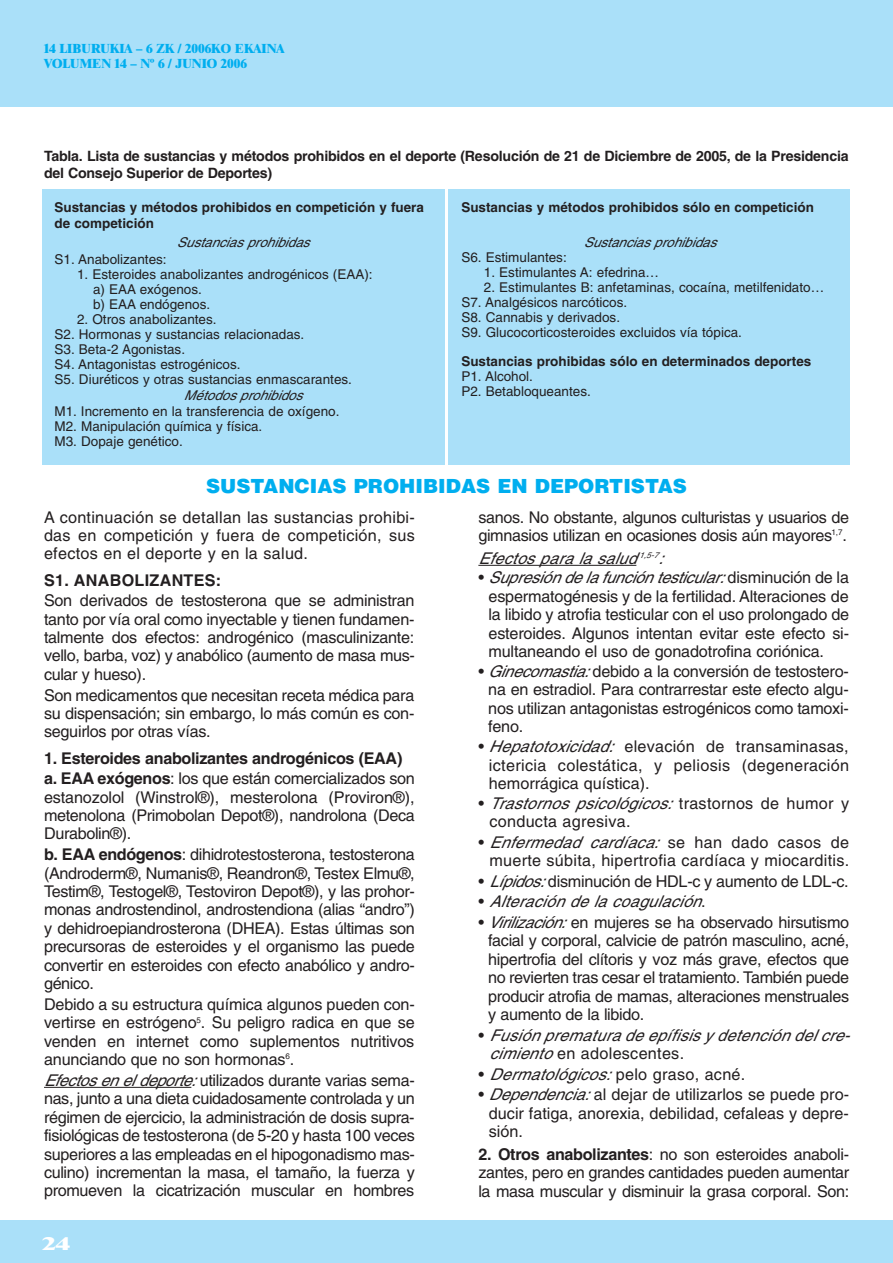
<style>
.page{position:relative;width:893px;height:1263px;background:#fff}
.page>*{position:absolute;margin:0;border:0;box-sizing:border-box;transform-origin:0 0}
.t1{font:900 19.5px "Helvetica";color:#00aeef}
.t2{font:800 18px "Times";color:#fff;scale:1.5 1}
.t3{font:16.2px/18.5px "Helvetica";letter-spacing:-.015em;color:#231f20;text-align:justify}
.t4{font:16.2px/18.5px "Helvetica";letter-spacing:.015em;color:#231f20}
.t5{font:italic 16.2px/18.5px "Helvetica";letter-spacing:.015em;color:#231f20}
.t6{font:700 16.2px/20.5px "Helvetica";letter-spacing:-.02em;color:#231f20}
.t7{font:700 16.2px "Helvetica";letter-spacing:.015em;color:#231f20}
.t8{font:700 14.25px/17.1px "Helvetica";letter-spacing:-.015em;color:#231f20}
.t9{font:13.5px/15px "Helvetica";color:#231f20}
.t10{font:700 13.5px/16.2px "Helvetica";color:#231f20}
.t11{font:italic 13.5px "Helvetica";color:#231f20}
.t12{font:800 12.75px/15.3px "Times";color:#00aeef}
.s1{font-weight:400}
.s2{font-weight:700}
.s3{font-style:italic}
.s4{font-style:normal}
</style>
<div class="page">
<div style="left:0;top:1220px;width:893px;height:43px;background:#aae0f9"></div>
<div style="left:0;top:0;width:893px;height:106px;background:#aae0f9"></div>
<hr style="left:44px;top:1087px;width:147px;height:1px;background:#231f20">
<hr style="left:478px;top:565px;width:158px;height:1px;background:#231f20">
<div style="left:43px;top:190px;width:807px;height:275px;background:#aae0f9"></div>
<hr style="left:445px;top:182px;width:3px;height:289px;background:#fff">
<p class="t12" style="left:44px;top:42px;width:242px">14 LIBURUKIA – 6 ZK / 2006KO EKAINA<br>VOLUMEN 14 – Nº 6 / JUNIO 2006</p>
<p class="t8" style="left:44px;top:148px;width:806px">Tabla. Lista de sustancias y métodos prohibidos en el deporte (Resolución de 21 de Diciembre de 2005, de la Presidencia del Consejo Superior de Deportes)</p>
<p class="t10" style="left:55px;top:200px;width:371px">Sustancias y métodos prohibidos en competición y fuera de competición</p>
<p class="t11" style="left:177px;top:238px;width:134px">Sustancias prohibidas</p>
<p class="t9" style="left:55px;top:253px;width:114px">S1. Anabolizantes:</p>
<p class="t9" style="left:93px;top:268px;width:281px;text-indent:-16px">1. Esteroides anabolizantes androgénicos (EAA): a) EAA exógenos.<br>b) EAA endógenos.</p>
<p class="t9" style="left:55px;top:313px;width:299px;text-indent:22px">2. Otros anabolizantes.<br>S2. Hormonas y sustancias relacionadas.<br>S3. Beta-2 Agonistas.<br>S4. Antagonistas estrogénicos.<br>S5. Diuréticos y otras sustancias enmascarantes.</p>
<p class="t11" style="left:184px;top:390px;width:120px">Métodos prohibidos</p>
<p class="t9" style="left:55px;top:405px;width:286px">M1. Incremento en la transferencia de oxígeno.<br>M2. Manipulación química y física.<br>M3. Dopaje genético.</p>
<p class="t10" style="left:461px;top:200px;width:354px">Sustancias y métodos prohibidos sólo en competición</p>
<p class="t11" style="left:584px;top:237px;width:134px">Sustancias prohibidas</p>
<p class="t9" style="left:461px;top:251px;width:107px">S6. Estimulantes:</p>
<p class="t9" style="left:484px;top:266px;width:177px">1. Estimulantes A: efedrina…</p>
<p class="t9" style="left:461px;top:281px;width:364px;text-indent:23px">2. Estimulantes B: anfetaminas, cocaína, metilfenidato… S7. Analgésicos narcóticos.<br>S8. Cannabis y derivados.<br>S9. Glucocorticosteroides excluidos vía tópica.</p>
<p class="t10" style="left:461px;top:354px;width:351px">Sustancias prohibidas sólo en determinados deportes</p>
<p class="t9" style="left:461px;top:370px;width:131px">P1. Alcohol.<br>P2. Betabloqueantes.</p>
<p class="t1" style="left:206px;top:478px;width:482px">SUSTANCIAS PROHIBIDAS EN DEPORTISTAS</p>
<p class="t3" style="left:44px;top:509px;width:372px">A continuación se detallan las sustancias prohibi&shy;das en competición y fuera de competición, sus efectos en el deporte y en la salud.</p>
<p class="t7" style="left:44px;top:573px;width:179px">S1. ANABOLIZANTES:</p>
<p class="t3" style="left:44px;top:593px;width:372px">Son derivados de testosterona que se administran tanto por vía oral como inyectable y tienen fundamen&shy;talmente dos efectos: androgénico (masculinizante: vello, barba, voz) y anabólico (aumento de masa mus&shy;cular y hueso).</p>
<p class="t3" style="left:44px;top:687px;width:372px">Son medicamentos que necesitan receta médica para su dispensación; sin embargo, lo más común es con&shy;seguirlos por otras vías.</p>
<p class="t6" style="left:44px;top:749px;width:372px">1. Esteroides anabolizantes androgénicos (EAA) a. EAA exógenos<span class="s1">: los que están comercializados son</span></p>
<p class="t3" style="left:44px;top:789px;width:372px">estanozolol (Winstrol®), mesterolona (Proviron®), metenolona (Primobolan Depot®), nandrolona (Deca Durabolin®).</p>
<p class="t3" style="left:44px;top:846px;width:372px"><span class="s2">b. EAA endógenos</span>: dihidrotestosterona, testosterona (Androderm®, Numanis®, Reandron®, Testex Elmu®, Testim®, Testogel®, Testoviron Depot®), y las prohor&shy;monas androstendinol, androstendiona (alias “andro”) y dehidroepiandrosterona (DHEA). Estas últimas son precursoras de esteroides y el organismo las puede convertir en esteroides con efecto anabólico y andro&shy;génico.</p>
<p class="t3" style="left:44px;top:996px;width:372px">Debido a su estructura química algunos pueden con&shy;vertirse en estrógeno<sup>5</sup>. Su peligro radica en que se venden en internet como suplementos nutritivos anunciando que no son hormonas<sup>6</sup>.</p>
<p class="t3" style="left:44px;top:1072px;width:372px"><span class="s3">Efectos en el deporte:</span>utilizados durante varias sema&shy;nas, junto a una dieta cuidadosamente controlada y un régimen de ejercicio, la administración de dosis supra&shy;fisiológicas de testosterona (de 5-20 y hasta 100 veces superiores a las empleadas en el hipogonadismo mas&shy;culino) incrementan la masa, el tamaño, la fuerza y promueven la cicatrización muscular en hombres</p>
<p class="t3" style="left:478px;top:509px;width:372px">sanos. No obstante, algunos culturistas y usuarios de gimnasios utilizan en ocasiones dosis aún mayores<sup>1,7</sup>.</p>
<p class="t5" style="left:478px;top:550px;width:189px">Efectos para la salud <sup>1,5-7</sup>:</p>
<p class="t3" style="left:488px;top:570px;width:362px;text-indent:-10px">• <span class="s3">Supresión de la función testicular:</span>disminución de la espermatogénesis y de la fertilidad. Alteraciones de la libido y atrofia testicular con el uso prolongado de esteroides. Algunos intentan evitar este efecto si&shy;multaneando el uso de gonadotrofina coriónica.</p>
<p class="t3" style="left:488px;top:663px;width:362px;text-indent:-10px">• <span class="s3">Ginecomastia:</span>debido a la conversión de testostero&shy;na en estradiol. Para contrarrestar este efecto algu&shy;nos utilizan antagonistas estrogénicos como tamoxi&shy;feno.</p>
<p class="t3" style="left:489px;top:738px;width:362px;text-indent:-11px">• <span class="s3">Hepatotoxicidad:</span> elevación de transaminasas, ictericia colestática, y peliosis (degeneración hemorrágica quística).</p>
<p class="t4" style="left:489px;top:795px;width:361px;text-indent:-11px">• <span class="s3">Trastornos psicológicos:</span> trastornos de humor y conducta agresiva.</p>
<p class="t4" style="left:478px;top:834px;width:372px;text-align:right">• <span class="s3">Enfermedad cardíaca:</span> se han dado casos de muerte súbita, hipertrofia cardíaca y miocarditis.</p>
<p class="t3" style="left:478px;top:873px;width:372px">• <span class="s3">Lípidos:</span>disminución de HDL-c y aumento de LDL-c.</p>
<p class="t5" style="left:478px;top:894px;width:229px"><span class="s4">•</span> Alteración de la coagulación<span class="s4">.</span></p>
<p class="t3" style="left:488px;top:914px;width:363px;text-indent:-10px">• <span class="s3">Virilización:</span> en mujeres se ha observado hirsutismo facial y corporal, calvicie de patrón masculino, acné, hipertrofia del clítoris y voz más grave, efectos que no revierten tras cesar el tratamiento. También puede producir atrofia de mamas, alteraciones menstruales y aumento de la libido.</p>
<p class="t5" style="left:489px;top:1027px;width:364px;text-indent:-11px"><span class="s4">•</span> Fusión prematura de epífisis y detención del cre&shy;cimiento <span class="s4">en adolescentes.</span></p>
<p class="t4" style="left:478px;top:1066px;width:269px">• <span class="s3">Dermatológicos:</span> pelo graso, acné.</p>
<p class="t3" style="left:489px;top:1087px;width:362px;text-indent:-10px">• <span class="s3">Dependencia:</span> al dejar de utilizarlos se puede pro&shy;ducir fatiga, anorexia, debilidad, cefaleas y depre&shy;sión.</p>
<p class="t3" style="left:478px;top:1146px;width:372px"><span class="s2">2. Otros anabolizantes</span>: no son esteroides anaboli&shy;zantes, pero en grandes cantidades pueden aumentar la masa muscular y disminuir la grasa corporal. Son:</p>
<p class="t2" style="left:42px;top:1237px;width:20px">24</p>
</div>
